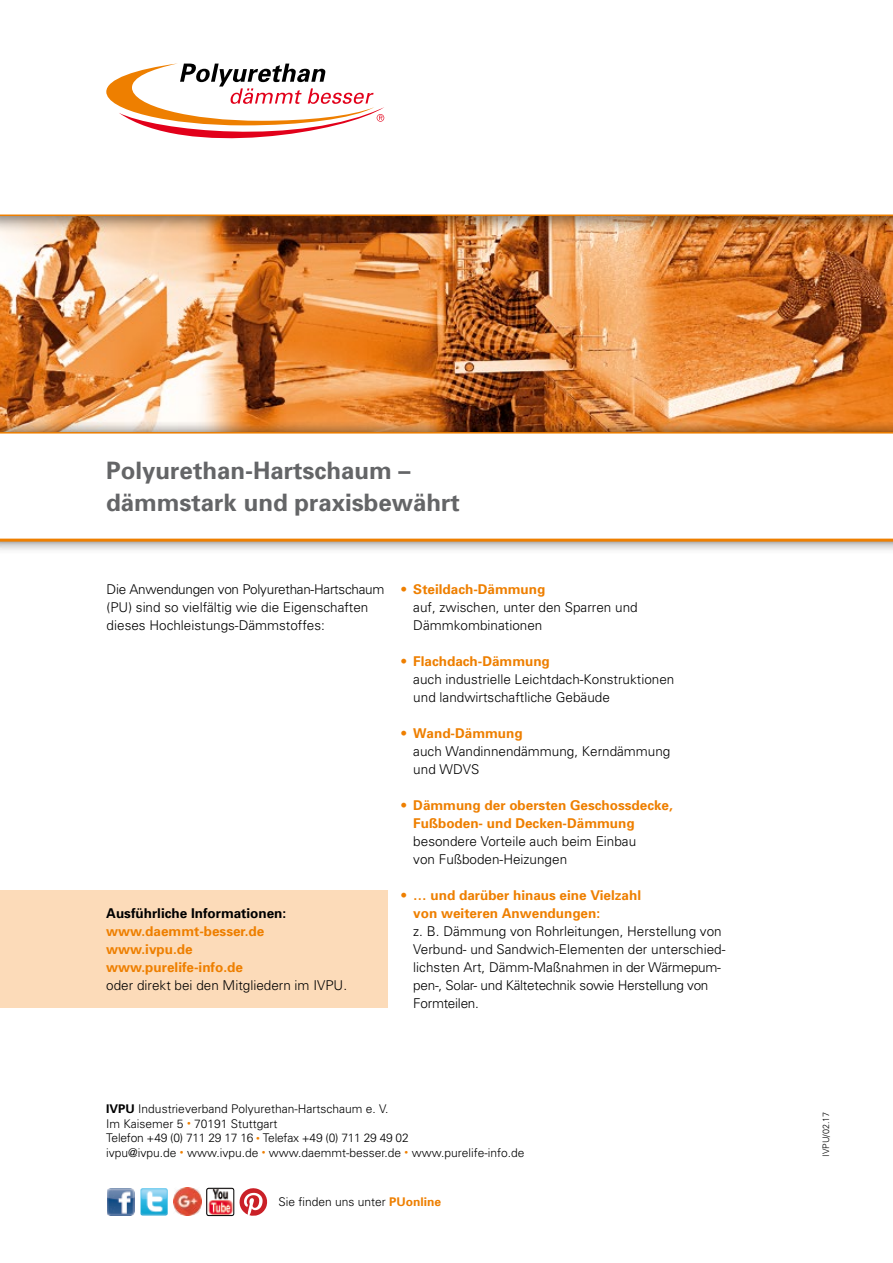
<style>
.page{position:relative;width:893px;height:1263px;background:#fff}
.page>*{position:absolute;margin:0;border:0;box-sizing:border-box;transform-origin:0 0}
.t1{font:700 24px/31.5px "Univers";color:#646567}
.t2{font:300 13.5px/18px "Univers";color:#000}
.t3{font:700 13.5px/18px "Univers";color:#ee7f00}
.t4{font:700 13.5px "Univers";color:#000}
.t5{font:300 12px/14.4px "Univers";color:#000}
.t6{font:300 9px "Univers";color:#000}
.s1{color:#ee7f00}
.s2{font-weight:700;color:#ee7f00}
.s3{font-weight:300}
.s4{font-weight:700}
.s5{font-size:7.5px;color:#ee7f00}
</style>
<div class="page">
<img style="left:0;top:233px;width:893px;height:186px">
<div style="left:0;top:891px;width:388px;height:117px;background:#fcdbb9"></div>
<div style="left:0;top:0;width:893px;height:233px;background:#000;opacity:.5"></div>
<div style="left:0;top:0;width:893px;height:215px;background:#fff"></div>
<hr style="left:892px;top:480px;width:1px;height:783px;background:#eceded">
<div style="left:0;top:419px;width:893px;height:135px;background:#000;opacity:.75"></div>
<div style="left:0;top:433px;width:893px;height:106px;background:#fff"></div>
<hr style="left:0;top:432px;width:893px;height:2px;background:#ee7f00">
<hr style="left:0;top:539px;width:893px;height:3px;background:#ee7f00">
<hr style="left:0;top:215px;width:893px;height:1px;background:#ee7f00">
<svg style="left:106px;top:63px;width:278px;height:75px"></svg>
<img style="left:107px;top:1188px;width:27px;height:27px">
<img style="left:140px;top:1188px;width:28px;height:27px">
<img style="left:207px;top:1188px;width:27px;height:26px">
<div style="left:207px;top:1188px;width:27px;height:28px;border:1px solid #000;border-radius:2px"></div>
<img style="left:173px;top:1188px;width:28px;height:28px">
<svg style="left:239px;top:1188px;width:29px;height:28px"></svg>
<h1 class="t1" style="left:106px;top:454px;width:355px">Polyurethan-Hartschaum – dämmstark und praxisbewährt</h1>
<p class="t2" style="left:107px;top:580px;width:279px">Die Anwendungen von Polyurethan-Hartschaum (PU) sind so vielfältig wie die Eigenschaften dieses Hochleistungs-Dämmstoffes:</p>
<p class="t4" style="left:106px;top:905px;width:182px">Ausführliche Informationen:</p>
<p class="t3" style="left:106px;top:922px;width:160px">www.daemmt-besser.de www.ivpu.de www.purelife-info.de</p>
<p class="t2" style="left:106px;top:976px;width:242px">oder direkt bei den Mitgliedern im IVPU.</p>
<p class="t2" style="left:413px;top:580px;width:226px;text-indent:-13px"><span class="s1">•</span> <span class="s2">Steildach-Dämmung<br></span>auf, zwischen, unter den Sparren und<br>Dämmkombinationen</p>
<p class="t2" style="left:413px;top:652px;width:263px;text-indent:-13px"><span class="s1">•</span> <span class="s2">Flachdach-Dämmung<br></span>auch industrielle Leichtdach-Konstruktionen und landwirtschaftliche Gebäude</p>
<p class="t2" style="left:413px;top:724px;width:259px;text-indent:-13px"><span class="s1">•</span> <span class="s2">Wand-Dämmung<br></span>auch Wandinnendämmung, Kerndämmung und WDVS</p>
<p class="t3" style="left:413px;top:796px;width:261px;text-indent:-13px"><span class="s3">•</span> Dämmung der obersten Geschossdecke,<br>Fußboden- und Decken-Dämmung</p>
<p class="t2" style="left:413px;top:832px;width:224px">besondere Vorteile auch beim Einbau von Fußboden-Heizungen</p>
<p class="t3" style="left:413px;top:886px;width:229px;text-indent:-13px"><span class="s3">•</span> … und darüber hinaus eine Vielzahl von weiteren Anwendungen:</p>
<p class="t2" style="left:413px;top:922px;width:314px">z. B. Dämmung von Rohrleitungen, Herstellung von Verbund- und Sandwich-Elementen der unterschied&shy;lichsten Art, Dämm-Maßnahmen in der Wärmepum&shy;pen-, Solar- und Kältetechnik sowie Herstellung von Formteilen.</p>
<p class="t5" style="left:106px;top:1102px;width:420px"><span class="s4">IVPU</span> Industrieverband Polyurethan-Hartschaum e. V.<br>Im Kaisemer 5 <span class="s5">•</span> 70191 Stuttgart<br>Telefon +49 (0) 711 29 17 16 <span class="s5">•</span> Telefax +49 (0) 711 29 49 02<br>ivpu@ivpu.de <span class="s5">•</span> www.ivpu.de <span class="s5">•</span> www.daemmt-besser.de <span class="s5">•</span> www.purelife-info.de</p>
<p class="t6" style="left:821px;top:1157px;width:47px;rotate:-90deg">IVPU/02.17</p>
<p class="t5" style="left:279px;top:1194px;width:164px">Sie finden uns unter <span class="s2">PUonline</span></p>
</div>
